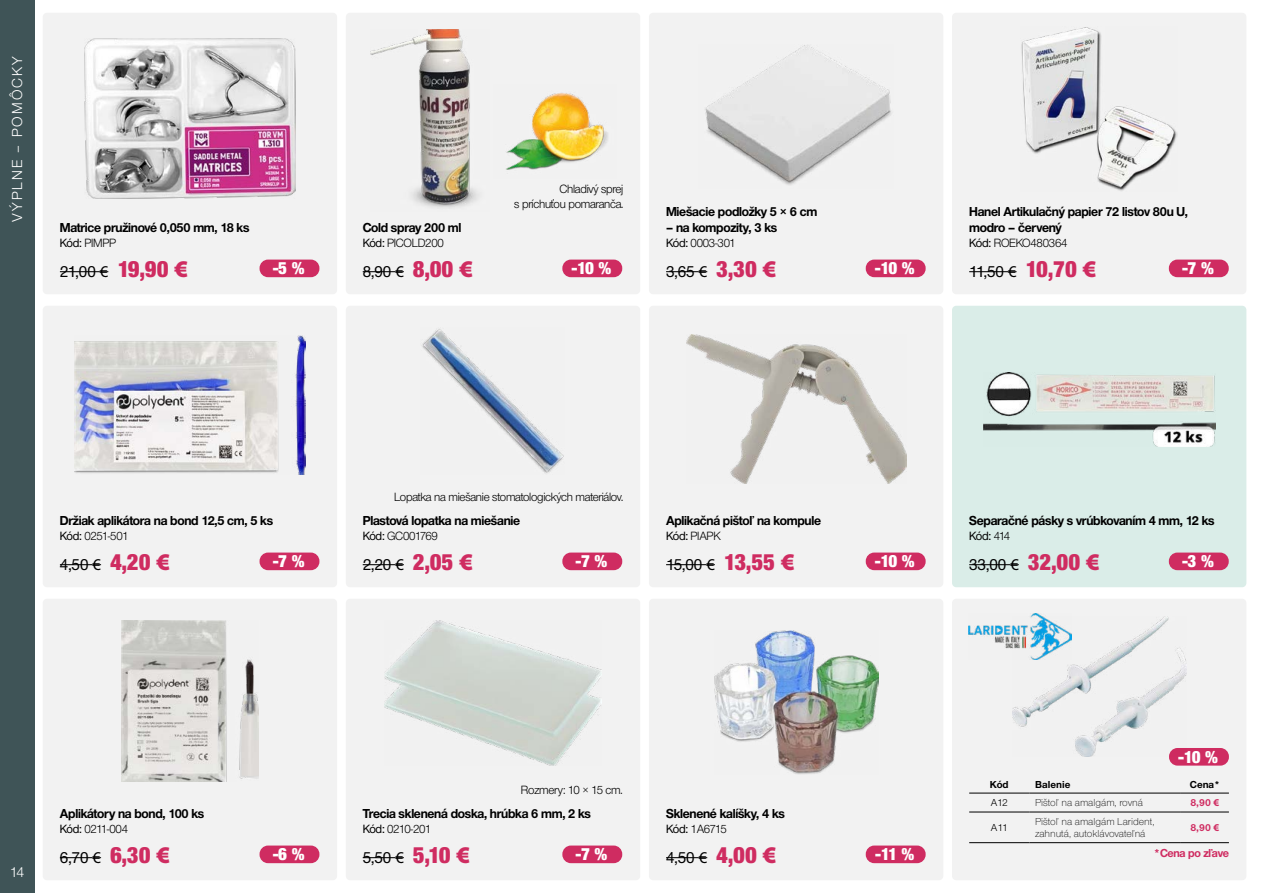
<style>
.page{position:relative;width:1263px;height:893px;background:#fff}
.page>*{position:absolute;margin:0;border:0;box-sizing:border-box;transform-origin:0 0}
.t1{font:18px "Nimbus Sans Novus DOT Bla Con";letter-spacing:-.045em;color:#fff}
.t2{font:500 16.5px "Nimbus Sans Novus DOT";color:#000}
.t3{font:15px "Nimbus Sans Novus DOT";letter-spacing:.13em;color:#fff}
.t4{font:700 13.5px/16.2px "Nimbus Sans Novus DOT";letter-spacing:-.02em;color:#000}
.t5{font:12.45px/14.9px "Nimbus Sans Novus DOT";letter-spacing:-.02em;color:#000;text-align:right}
.t6{font:500 12.45px "Nimbus Sans Novus DOT";color:#000}
.t7{font:700 12px "Nimbus Sans Novus DOT";letter-spacing:-.02em;color:#cf2c61}
.t8{font:300 10.5px/12.6px "Nimbus Sans Novus TOT";color:#000}
.t9{font:700 10.5px "Nimbus Sans Novus TOT";letter-spacing:.01em;color:#000}
.t10{font:700 10.5px "Nimbus Sans Novus TOT";color:#cf2c61}
.t11{font:10.5px "Nimbus Sans Novus TOT";letter-spacing:-.035em;color:#000}
.s1{font-weight:500}
.s2{font-family:"Myriad Pro";font-weight:400}
.s3{font-family:"Nimbus Sans Novus DOT Bla Con";font-weight:400;font-size:24px;color:#cf2c61}
.s4{font-family:"Myriad Pro";font-weight:900;font-size:24px;color:#cf2c61}
.s5{font-weight:400}
.s6{font-family:"Myriad Pro"}
</style>
<div class="page">
<div style="left:0;top:0;width:34px;height:893px;background:#3f5457"></div>
<div style="left:43px;top:13px;width:294px;height:281px;background:#f2f2f2;border-radius:4px"></div>
<div style="left:952px;top:13px;width:294px;height:281px;background:#f2f2f2;border-radius:4px"></div>
<div style="left:649px;top:13px;width:294px;height:281px;background:#f2f2f2;border-radius:4px"></div>
<div style="left:346px;top:13px;width:294px;height:281px;background:#f2f2f2;border-radius:4px"></div>
<div style="left:43px;top:306px;width:294px;height:281px;background:#f2f2f2;border-radius:4px"></div>
<div style="left:952px;top:306px;width:294px;height:281px;background:#daede8;border-radius:4px"></div>
<div style="left:649px;top:306px;width:294px;height:281px;background:#f2f2f2;border-radius:4px"></div>
<div style="left:346px;top:306px;width:294px;height:281px;background:#f2f2f2;border-radius:4px"></div>
<div style="left:43px;top:599px;width:294px;height:281px;background:#f2f2f2;border-radius:4px"></div>
<div style="left:952px;top:599px;width:294px;height:281px;background:#f2f2f2;border-radius:4px"></div>
<div style="left:649px;top:599px;width:294px;height:281px;background:#f2f2f2;border-radius:4px"></div>
<div style="left:346px;top:599px;width:294px;height:281px;background:#f2f2f2;border-radius:4px"></div>
<hr style="left:60px;top:271px;width:40px;height:1px;background:#000">
<div style="left:260px;top:260px;width:59px;height:17px;background:#cf2c61;border-radius:9px"></div>
<hr style="left:60px;top:564px;width:33px;height:1px;background:#000">
<div style="left:260px;top:553px;width:59px;height:17px;background:#cf2c61;border-radius:9px"></div>
<hr style="left:60px;top:857px;width:33px;height:1px;background:#000">
<div style="left:260px;top:845px;width:59px;height:18px;background:#cf2c61;border-radius:9px"></div>
<hr style="left:363px;top:271px;width:32px;height:1px;background:#000">
<div style="left:562px;top:260px;width:60px;height:17px;background:#cf2c61;border-radius:9px"></div>
<hr style="left:363px;top:564px;width:32px;height:1px;background:#000">
<div style="left:562px;top:553px;width:60px;height:17px;background:#cf2c61;border-radius:9px"></div>
<hr style="left:363px;top:857px;width:32px;height:1px;background:#000">
<div style="left:562px;top:845px;width:60px;height:18px;background:#cf2c61;border-radius:9px"></div>
<hr style="left:666px;top:271px;width:33px;height:1px;background:#000">
<div style="left:866px;top:260px;width:60px;height:17px;background:#cf2c61;border-radius:9px"></div>
<hr style="left:666px;top:564px;width:40px;height:1px;background:#000">
<div style="left:866px;top:553px;width:60px;height:17px;background:#cf2c61;border-radius:9px"></div>
<hr style="left:666px;top:857px;width:33px;height:1px;background:#000">
<div style="left:866px;top:845px;width:60px;height:18px;background:#cf2c61;border-radius:9px"></div>
<hr style="left:969px;top:271px;width:39px;height:1px;background:#000">
<div style="left:1169px;top:260px;width:60px;height:17px;background:#cf2c61;border-radius:9px"></div>
<hr style="left:969px;top:564px;width:41px;height:1px;background:#000">
<div style="left:1169px;top:553px;width:60px;height:17px;background:#cf2c61;border-radius:9px"></div>
<hr style="left:969px;top:793px;width:60px;height:1px;background:#000">
<hr style="left:1029px;top:793px;width:152px;height:1px;background:#000">
<hr style="left:1181px;top:793px;width:48px;height:1px;background:#000">
<hr style="left:969px;top:812px;width:60px;height:1px;background:#000">
<hr style="left:1029px;top:812px;width:152px;height:1px;background:#000">
<hr style="left:1181px;top:812px;width:48px;height:1px;background:#000">
<hr style="left:969px;top:842px;width:60px;height:1px;background:#000">
<hr style="left:1029px;top:842px;width:152px;height:1px;background:#000">
<hr style="left:1181px;top:842px;width:48px;height:1px;background:#000">
<div style="left:1169px;top:748px;width:60px;height:18px;background:#cf2c61;border-radius:9px"></div>
<img style="left:85px;top:38px;width:210px;height:160px">
<img style="left:75px;top:336px;width:230px;height:138px">
<img style="left:122px;top:620px;width:136px;height:162px">
<img style="left:371px;top:30px;width:108px;height:178px">
<img style="left:422px;top:329px;width:142px;height:144px">
<img style="left:384px;top:620px;width:218px;height:146px">
<img style="left:705px;top:45px;width:186px;height:140px">
<img style="left:686px;top:335px;width:220px;height:149px">
<img style="left:714px;top:630px;width:164px;height:144px">
<img style="left:1021px;top:27px;width:157px;height:164px">
<img style="left:983px;top:372px;width:232px;height:74px">
<img style="left:1012px;top:616px;width:174px;height:141px">
<img style="left:969px;top:613px;width:103px;height:46px">
<img style="left:506px;top:93px;width:102px;height:77px">
<p class="t3" style="left:9px;top:221px;width:167px;rotate:-90deg">VÝPLNE – POMÔCKY</p>
<p class="t3" style="left:9px;top:220px;width:165px;rotate:-90deg">XXXXXXXXXXXXXXXX</p>
<p class="t4" style="left:60px;top:219px;width:191px">Matrice pružinové 0,050 mm, 18 ks</p>
<p class="t5" style="left:60px;top:235px;width:58px"><span class="s1">Kód:</span> PIMPP</p>
<p class="t2" style="left:60px;top:262px;width:130px">21,00 <span class="s2">€</span> <span class="s3">19,90</span> <span class="s4">€</span></p>
<h1 class="t1" style="left:273px;top:257px;width:33px">-5 %</h1>
<p class="t4" style="left:363px;top:219px;width:100px">Cold spray 200 ml</p>
<p class="t5" style="left:363px;top:235px;width:83px"><span class="s1">Kód:</span> PICOLD200</p>
<p class="t5" style="left:514px;top:182px;width:111px">Chladivý sprej<br>s príchuťou pomaranča.</p>
<p class="t2" style="left:363px;top:262px;width:112px">8,90 <span class="s2">€</span> <span class="s3">8,00</span> <span class="s4">€</span></p>
<h1 class="t1" style="left:572px;top:257px;width:41px">-10 %</h1>
<p class="t4" style="left:666px;top:203px;width:153px">Miešacie podložky 5 × 6 cm</p>
<p class="t4" style="left:666px;top:219px;width:113px">– na kompozity, 3 ks</p>
<p class="t5" style="left:666px;top:235px;width:71px"><span class="s1">Kód:</span> 0003-301</p>
<p class="t2" style="left:666px;top:262px;width:112px">3,65 <span class="s2">€</span> <span class="s3">3,30</span> <span class="s4">€</span></p>
<h1 class="t1" style="left:875px;top:257px;width:41px">-10 %</h1>
<p class="t4" style="left:969px;top:203px;width:220px">Hanel Artikulačný papier 72 listov 80u U, modro – červený</p>
<p class="t5" style="left:969px;top:235px;width:100px"><span class="s1">Kód:</span> ROEKO480364</p>
<p class="t2" style="left:969px;top:262px;width:129px">11,50 <span class="s2">€</span> <span class="s3">10,70</span> <span class="s4">€</span></p>
<h1 class="t1" style="left:1182px;top:257px;width:33px">-7 %</h1>
<p class="t4" style="left:60px;top:512px;width:215px">Držiak aplikátora na bond 12,5 cm, 5 ks</p>
<p class="t5" style="left:60px;top:528px;width:70px"><span class="s1">Kód:</span> 0251-501</p>
<p class="t2" style="left:60px;top:555px;width:112px">4,50 <span class="s2">€</span> <span class="s3">4,20</span> <span class="s4">€</span></p>
<h1 class="t1" style="left:273px;top:550px;width:33px">-7 %</h1>
<p class="t5" style="left:394px;top:490px;width:231px">Lopatka na miešanie stomatologických materiálov.</p>
<p class="t4" style="left:363px;top:512px;width:159px">Plastová lopatka na miešanie</p>
<p class="t5" style="left:363px;top:528px;width:77px"><span class="s1">Kód:</span> GC001769</p>
<p class="t2" style="left:363px;top:555px;width:112px">2,20 <span class="s2">€</span> <span class="s3">2,05</span> <span class="s4">€</span></p>
<h1 class="t1" style="left:576px;top:550px;width:33px">-7 %</h1>
<p class="t4" style="left:666px;top:512px;width:156px">Aplikačná pištoľ na kompule</p>
<p class="t5" style="left:666px;top:528px;width:56px"><span class="s1">Kód:</span> PIAPK</p>
<p class="t2" style="left:666px;top:555px;width:130px">15,00 <span class="s2">€</span> <span class="s3">13,55</span> <span class="s4">€</span></p>
<h1 class="t1" style="left:875px;top:550px;width:41px">-10 %</h1>
<p class="t4" style="left:969px;top:512px;width:247px">Separačné pásky s vrúbkovaním 4 mm, 12 ks</p>
<p class="t6" style="left:969px;top:528px;width:43px">Kód: <span class="s5">414</span></p>
<p class="t2" style="left:969px;top:555px;width:132px">33,00 <span class="s2">€</span> <span class="s3">32,00</span> <span class="s4">€</span></p>
<h1 class="t1" style="left:1182px;top:550px;width:33px">-3 %</h1>
<p class="t3" style="left:10px;top:863px;width:16px">14</p>
<p class="t4" style="left:60px;top:805px;width:146px">Aplikátory na bond, 100 ks</p>
<p class="t5" style="left:60px;top:821px;width:70px"><span class="s1">Kód:</span> 0211-004</p>
<p class="t2" style="left:60px;top:848px;width:112px">6,70 <span class="s2">€</span> <span class="s3">6,30</span> <span class="s4">€</span></p>
<h1 class="t1" style="left:273px;top:843px;width:33px">-6 %</h1>
<p class="t5" style="left:521px;top:783px;width:103px">Rozmery: 10 × 15 cm.</p>
<p class="t4" style="left:363px;top:805px;width:230px">Trecia sklenená doska, hrúbka 6 mm, 2 ks</p>
<p class="t5" style="left:363px;top:821px;width:70px"><span class="s1">Kód:</span> 0210-201</p>
<p class="t2" style="left:363px;top:848px;width:109px">5,50 <span class="s2">€</span> <span class="s3">5,10</span> <span class="s4">€</span></p>
<h1 class="t1" style="left:576px;top:843px;width:33px">-7 %</h1>
<p class="t4" style="left:666px;top:805px;width:120px">Sklenené kalíšky, 4 ks</p>
<p class="t5" style="left:666px;top:821px;width:62px"><span class="s1">Kód:</span> 1A6715</p>
<p class="t2" style="left:666px;top:848px;width:112px">4,50 <span class="s2">€</span> <span class="s3">4,00</span> <span class="s4">€</span></p>
<h1 class="t1" style="left:875px;top:843px;width:41px">-11 %</h1>
<h1 class="t1" style="left:1178px;top:746px;width:41px">-10 %</h1>
<p class="t9" style="left:990px;top:778px;width:20px">Kód</p>
<p class="t9" style="left:1035px;top:778px;width:37px">Balenie</p>
<p class="t9" style="left:1190px;top:778px;width:32px">Cena*</p>
<p class="t11" style="left:991px;top:797px;width:19px">A12</p>
<p class="t8" style="left:1035px;top:796px;width:109px">Pištoľ na amalgám, rovná</p>
<p class="t10" style="left:1190px;top:797px;width:31px">8,90 <span class="s6">€</span></p>
<p class="t11" style="left:991px;top:821px;width:18px">A11</p>
<p class="t8" style="left:1035px;top:815px;width:121px">Pištoľ na amalgám Larident, zahnutá, autoklávovateľná</p>
<p class="t10" style="left:1190px;top:822px;width:31px">8,90 <span class="s6">€</span></p>
<p class="t7" style="left:1154px;top:846px;width:76px">*Cena po zľave</p>
</div>
